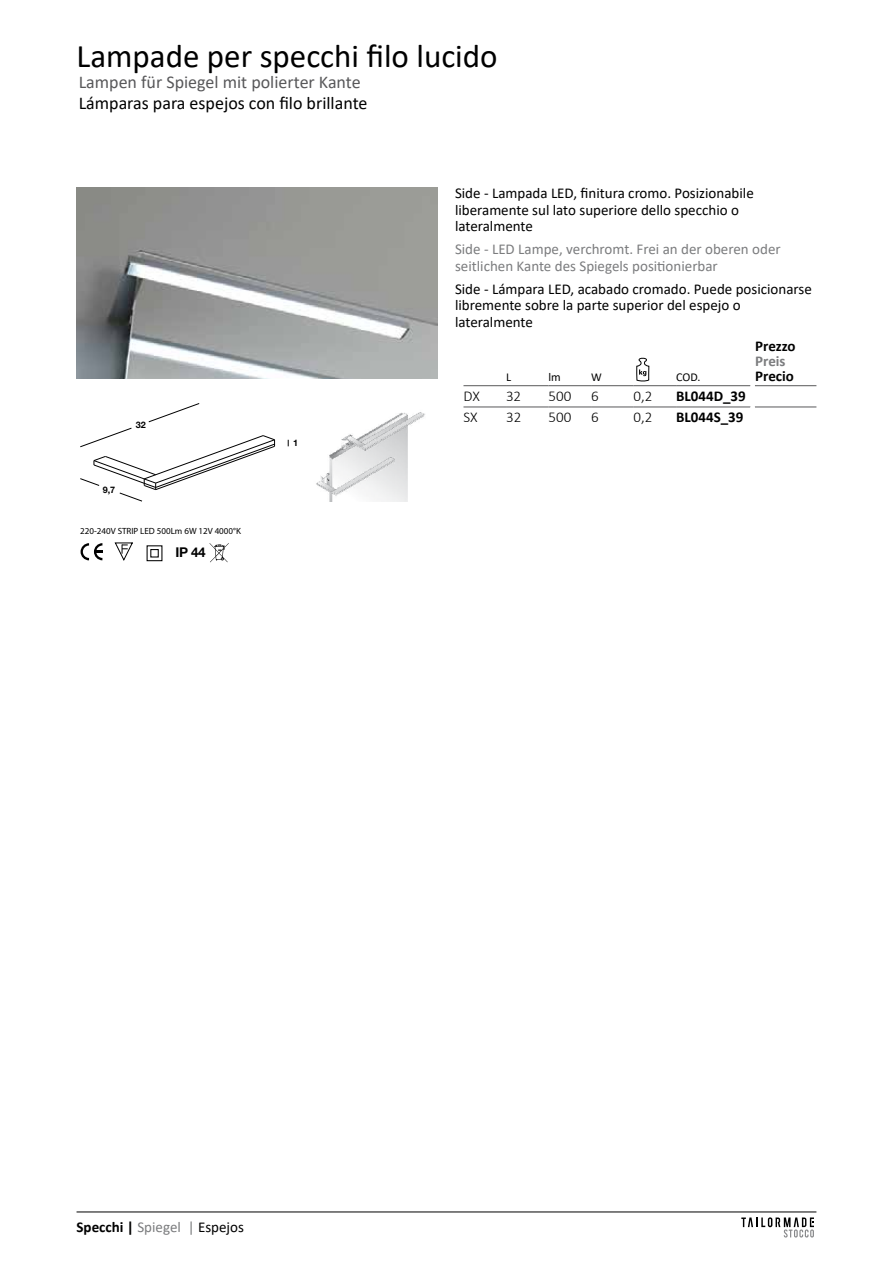
<style>
.page{position:relative;width:893px;height:1263px;background:#fff}
.page>*{position:absolute;margin:0;border:0;box-sizing:border-box;transform-origin:0 0}
.t1{font:33px "Calibri";color:#000}
.t2{font:18px "Calibri";color:#000}
.t3{font:18px "Calibri";color:#58585a}
.t4{font:15px/16.5px "Calibri";color:#000}
.t5{font:15px/16.5px "Calibri";color:#7b7c7e}
.t6{font:700 15px "Calibri";color:#000}
.t7{font:300 15px "Calibri";color:#000}
.t8{font:700 15px "Calibri";color:#7b7c7e}
.t9{font:700 13.5px "Helvetica Neue";color:#000}
.t10{font:12px "Calibri";color:#000}
.t11{font:9px "Helvetica";color:#000}
.t12{font:700 9px "Helvetica Neue";color:#000}
.s1{font-weight:400;color:#7b7c7e}
.s2{font-weight:400}
</style>
<div class="page">
<hr style="left:77px;top:1212px;width:739px;height:1px;background:#000">
<svg style="left:148px;top:403px;width:52px;height:19px"></svg>
<svg style="left:80px;top:428px;width:195px;height:74px"></svg>
<img style="left:316px;top:412px;width:109px;height:89px">
<svg style="left:114px;top:542px;width:19px;height:19px"></svg>
<svg style="left:81px;top:543px;width:21px;height:17px"></svg>
<div style="left:147px;top:545px;width:15px;height:16px;border:1px solid #000"></div>
<div style="left:150px;top:549px;width:9px;height:8px;border:1px solid #000"></div>
<svg style="left:210px;top:543px;width:19px;height:19px"></svg>
<img style="left:77px;top:187px;width:361px;height:191px">
<hr style="left:463px;top:385px;width:43px;height:1px;background:#58585a">
<hr style="left:506px;top:385px;width:43px;height:1px;background:#58585a">
<hr style="left:549px;top:385px;width:42px;height:1px;background:#58585a">
<hr style="left:591px;top:385px;width:43px;height:1px;background:#58585a">
<hr style="left:634px;top:385px;width:42px;height:1px;background:#58585a">
<hr style="left:676px;top:385px;width:74px;height:1px;background:#58585a">
<hr style="left:755px;top:385px;width:61px;height:1px;background:#58585a">
<hr style="left:463px;top:407px;width:43px;height:1px;background:#58585a">
<hr style="left:506px;top:407px;width:43px;height:1px;background:#58585a">
<hr style="left:549px;top:407px;width:42px;height:1px;background:#58585a">
<hr style="left:591px;top:407px;width:43px;height:1px;background:#58585a">
<hr style="left:634px;top:407px;width:42px;height:1px;background:#58585a">
<hr style="left:676px;top:407px;width:74px;height:1px;background:#58585a">
<hr style="left:755px;top:407px;width:61px;height:1px;background:#58585a">
<svg style="left:636px;top:358px;width:13px;height:23px"></svg>
<svg style="left:741px;top:1217px;width:73px;height:20px"></svg>
<h1 class="t1" style="left:77px;top:33px;width:423px">Lampade per specchi filo lucido</h1>
<p class="t3" style="left:79px;top:70px;width:284px">Lampen für Spiegel mit polierter Kante</p>
<p class="t2" style="left:79px;top:91px;width:290px">Lámparas para espejos con filo brillante</p>
<p class="t4" style="left:455px;top:185px;width:300px">Side - Lampada LED, finitura cromo. Posizionabile liberamente sul lato superiore dello specchio o lateralmente</p>
<p class="t5" style="left:455px;top:241px;width:327px">Side - LED Lampe, verchromt. Frei an der oberen oder seitlichen Kante des Spiegels positionierbar</p>
<p class="t4" style="left:455px;top:280px;width:358px">Side - Lámpara LED, acabado cromado. Puede posicionarse libremente sobre la parte superior del espejo o lateralmente</p>
<p class="t12" style="left:136px;top:420px;width:12px">32</p>
<p class="t12" style="left:103px;top:484px;width:14px">9,7</p>
<p class="t11" style="left:80px;top:525px;width:162px">220-240V STRIP LED 500Lm 6W 12V 4000°K</p>
<p class="t9" style="left:176px;top:543px;width:32px">IP 44</p>
<p class="t12" style="left:293px;top:437px;width:7px">1</p>
<p class="t10" style="left:506px;top:369px;width:7px">L</p>
<p class="t10" style="left:549px;top:369px;width:14px">lm</p>
<p class="t10" style="left:591px;top:369px;width:12px">W</p>
<p class="t10" style="left:676px;top:369px;width:26px">COD.</p>
<p class="t7" style="left:463px;top:387px;width:18px">DX</p>
<p class="t7" style="left:506px;top:387px;width:17px">32</p>
<p class="t7" style="left:549px;top:387px;width:24px">500</p>
<p class="t7" style="left:591px;top:387px;width:9px">6</p>
<p class="t7" style="left:634px;top:387px;width:20px">0,2</p>
<p class="t6" style="left:676px;top:386px;width:71px">BL044D_39</p>
<p class="t7" style="left:463px;top:408px;width:16px">SX</p>
<p class="t7" style="left:506px;top:408px;width:17px">32</p>
<p class="t7" style="left:549px;top:408px;width:24px">500</p>
<p class="t7" style="left:591px;top:408px;width:9px">6</p>
<p class="t7" style="left:634px;top:408px;width:20px">0,2</p>
<p class="t6" style="left:676px;top:407px;width:69px">BL044S_39</p>
<p class="t6" style="left:755px;top:336px;width:42px">Prezzo</p>
<p class="t8" style="left:755px;top:351px;width:32px">Preis</p>
<p class="t6" style="left:755px;top:366px;width:40px">Precio</p>
<p class="t6" style="left:77px;top:1216px;width:169px">Specchi | <span class="s1">Spiegel |</span> <span class="s2">Espejos</span></p>
</div>
